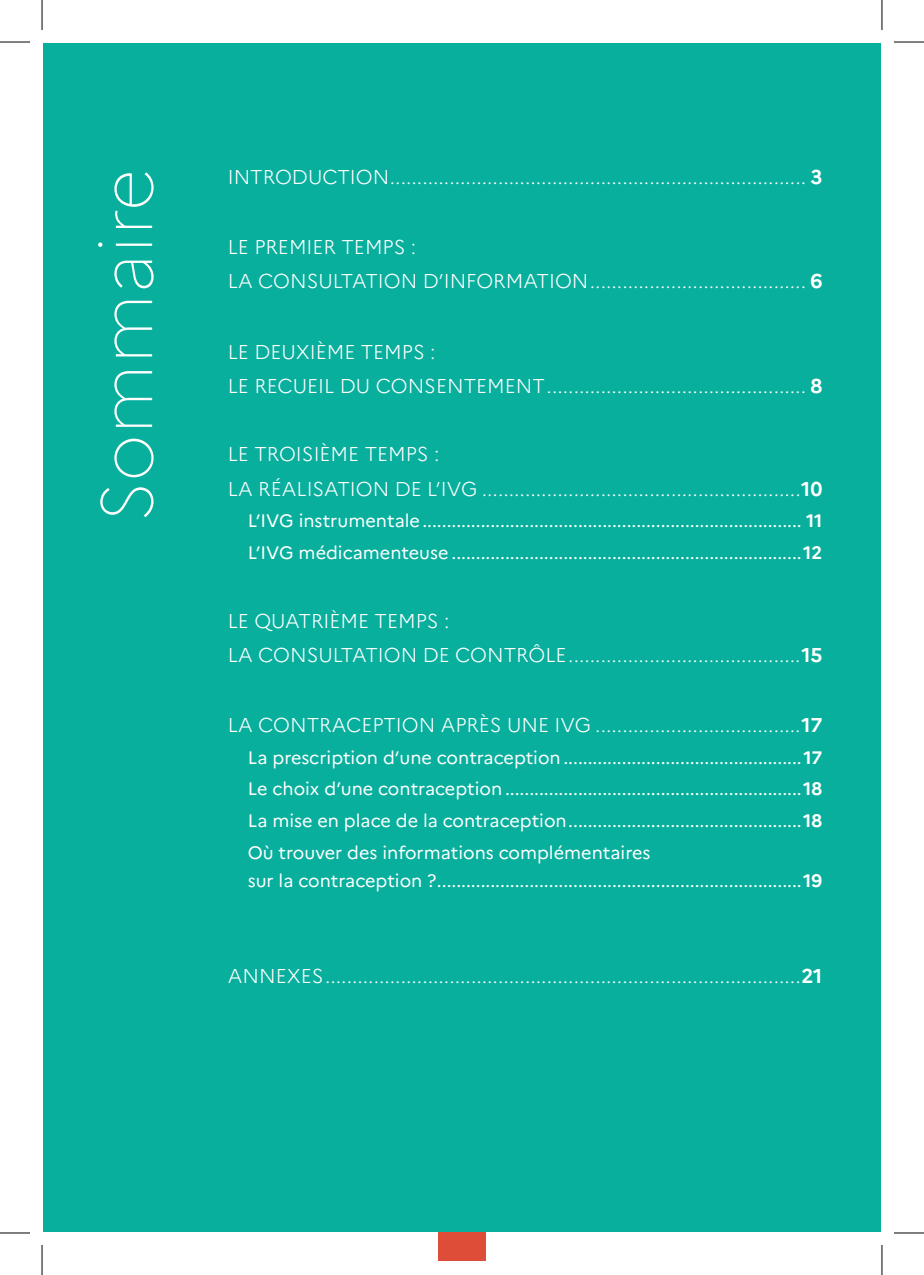
<style>
.page{position:relative;width:924px;height:1275px;background:#fff}
.page>*{position:absolute;margin:0;border:0;box-sizing:border-box;transform-origin:0 0}
.t1{font:100 72px "Marianne";color:#fff}
.t2{font:300 20px/34.2px "Marianne";color:#fff}
.t3{font:18px/31.8px "Marianne";color:#fff}
.s1{font-weight:700}
</style>
<div class="page">
<div style="left:438px;top:1192px;width:47px;height:69px;background:#de4d37"></div>
<div style="left:43px;top:43px;width:837px;height:1189px;background:#08af9d"></div>
<hr style="left:0;top:42px;width:30px;height:1px;background:#000">
<hr style="left:893px;top:42px;width:30px;height:1px;background:#000">
<hr style="left:0;top:1232px;width:30px;height:1px;background:#000">
<hr style="left:893px;top:1232px;width:30px;height:1px;background:#000">
<hr style="left:42px;top:0;width:1px;height:30px;background:#000">
<hr style="left:42px;top:1245px;width:1px;height:30px;background:#000">
<hr style="left:881px;top:0;width:1px;height:30px;background:#000">
<hr style="left:881px;top:1245px;width:1px;height:30px;background:#000">
<h1 class="t1" style="left:82px;top:523px;width:356px;rotate:-90deg">Sommaire</h1>
<p class="t2" style="left:228px;top:159px;width:595px">INTRODUCTION............................................................................. <span class="s1">3</span></p>
<p class="t2" style="left:228px;top:230px;width:595px">LE PREMIER TEMPS :<br>LA CONSULTATION D’INFORMATION........................................ <span class="s1">6</span></p>
<p class="t2" style="left:228px;top:334px;width:595px">LE DEUXIÈME TEMPS :<br>LE RECUEIL DU CONSENTEMENT................................................ <span class="s1">8</span></p>
<p class="t2" style="left:228px;top:437px;width:595px">LE TROISIÈME TEMPS :<br>LA RÉALISATION DE L’IVG ...........................................................<span class="s1">10</span></p>
<p class="t3" style="left:248px;top:505px;width:576px">L’IVG instrumentale.............................................................................. <span class="s1">11<br></span>L’IVG médicamenteuse ........................................................................<span class="s1">12</span></p>
<p class="t2" style="left:228px;top:603px;width:595px">LE QUATRIÈME TEMPS :<br>LA CONSULTATION DE CONTRÔLE...........................................<span class="s1">15</span></p>
<p class="t2" style="left:228px;top:707px;width:595px">LA CONTRACEPTION APRÈS UNE IVG ......................................<span class="s1">17</span></p>
<p class="t3" style="left:248px;top:741px;width:576px;text-align:justify">La prescription d’une contraception.................................................<span class="s1">17<br></span>Le choix d’une contraception .............................................................<span class="s1">18<br></span>La mise en place de la contraception................................................<span class="s1">18<br></span>Où trouver des informations complémentaires</p>
<p class="t3" style="left:248px;top:864px;width:575px">sur la contraception ?...........................................................................<span class="s1">19</span></p>
<p class="t2" style="left:228px;top:958px;width:595px">ANNEXES........................................................................................<span class="s1">21</span></p>
</div>
